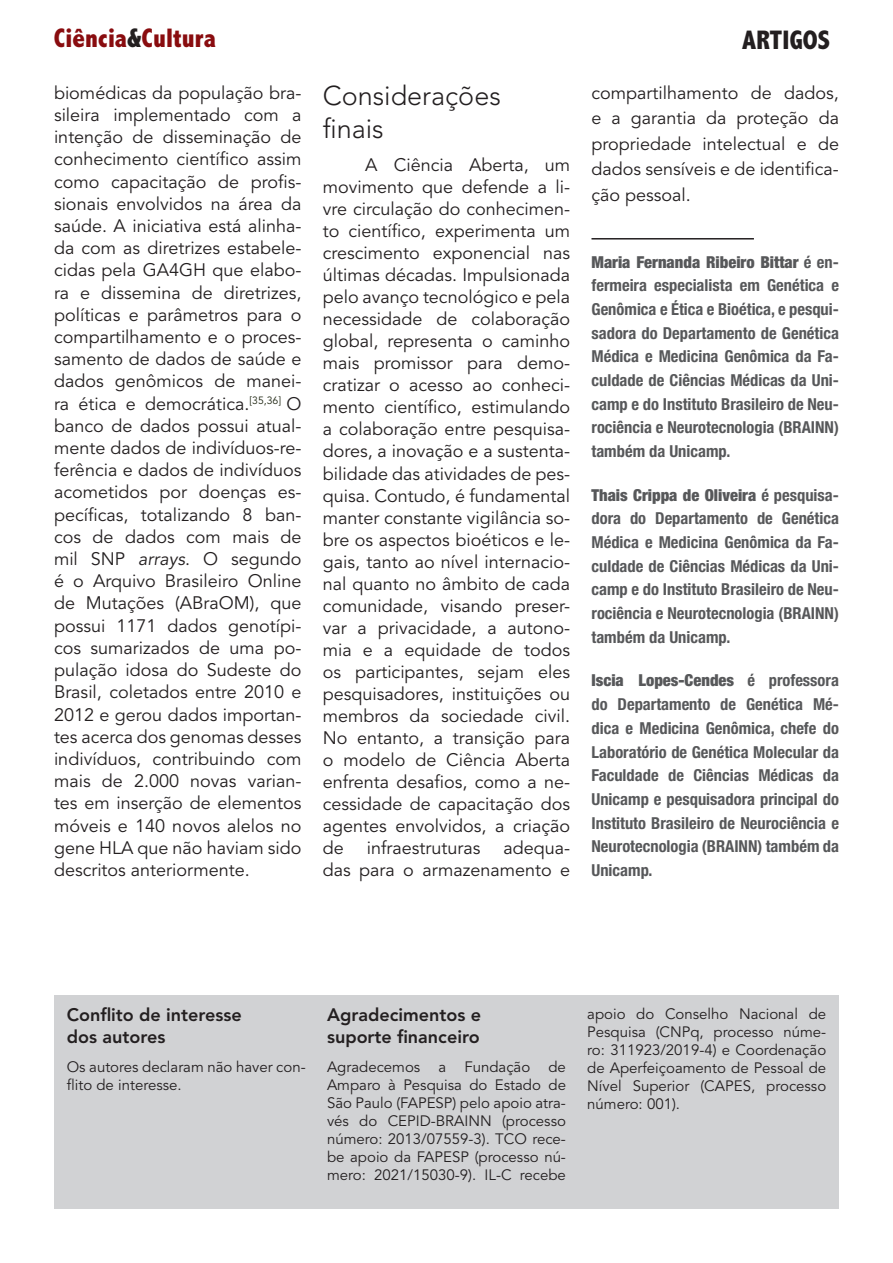
<style>
.page{position:relative;width:893px;height:1263px;background:#fff}
.page>*{position:absolute;margin:0;border:0;box-sizing:border-box;transform-origin:0 0}
.Subtitulo{font:300 27px/32.8px "Avenir LT Pro";color:#231f20}
.t1{font:800 condensed 27px "Abadi MT Pro";color:#890c0f}
.t2{font:800 condensed 27px "Abadi MT Pro";color:#231f20}
.t3{font:18px/22.2px "Avenir LT Pro";color:#231f20;text-align:justify}
.titulo_conflitos{font:800 18px/21.6px "Avenir LT Pro";color:#231f20}
.Subtitulo_menor{font:800 18px/21.6px "Avenir LT Pro";color:#231f20}
.Minibio{font:700 condensed 16.5px/23.7px "Helvetica Neue LT Pro";color:#57585a;text-align:justify}
.agradecimentos{font:15px/18px "Avenir LT Pro";color:#231f20;text-align:justify}
.conflitos{font:15px/18px "Avenir LT Pro";color:#231f20}
.s1{color:#231f20}
.s2{font-style:italic}
.s3{font-weight:900}
</style>
<div class="page">
<div style="left:54px;top:995px;width:785px;height:214px;background:#d1d2d4"></div>
<hr style="left:591px;top:238px;width:163px;height:2px;background:#231f20">
<h1 class="t1" style="left:54px;top:23px;width:164px">Ciência<span class="s1">&amp;</span>Cultura</h1>
<h1 class="t2" style="left:742px;top:25px;width:89px">ARTIGOS</h1>
<p class="t3" style="left:54px;top:82px;width:249px">biomédicas da população bra&shy;sileira implementado com a intenção de disseminação de conhecimento científico assim como capacitação de profis&shy;sionais envolvidos na área da saúde. A iniciativa está alinha&shy;da com as diretrizes estabele&shy;cidas pela GA4GH que elabo&shy;ra e dissemina de diretrizes, políticas e parâmetros para o compartilhamento e o proces&shy;samento de dados de saúde e dados genômicos de manei&shy;ra ética e democrática.<sup>[35,36]</sup> O banco de dados possui atual&shy;mente dados de indivíduos-re&shy;ferência e dados de indivíduos acometidos por doenças es&shy;pecíficas, totalizando 8 ban&shy;cos de dados com mais de mil SNP <span class="s2">arrays</span>. O segundo é o Arquivo Brasileiro Online de Mutações (ABraOM), que possui 1171 dados genotípi&shy;cos sumarizados de uma po&shy;pulação idosa do Sudeste do Brasil, coletados entre 2010 e 2012 e gerou dados importan&shy;tes acerca dos genomas desses indivíduos, contribuindo com mais de 2.000 novas varian&shy;tes em inserção de elementos móveis e 140 novos alelos no gene HLA que não haviam sido descritos anteriormente.</p>
<p class="Subtitulo" style="left:323px;top:80px;width:180px">Considerações finais</p>
<p class="t3" style="left:591px;top:80px;width:249px;line-height:25.5px">compartilhamento de dados, e a garantia da proteção da propriedade intelectual e de dados sensíveis e de identifica&shy;ção pessoal.</p>
<p class="t3" style="left:323px;top:154px;width:249px;text-indent:43px">A Ciência Aberta, um movimento que defende a li&shy;vre circulação do conhecimen&shy;to científico, experimenta um crescimento exponencial nas últimas décadas. Impulsionada pelo avanço tecnológico e pela necessidade de colaboração global, representa o caminho mais promissor para demo&shy;cratizar o acesso ao conheci&shy;mento científico, estimulando a colaboração entre pesquisa&shy;dores, a inovação e a sustenta&shy;bilidade das atividades de pes&shy;quisa. Contudo, é fundamental manter constante vigilância so&shy;bre os aspectos bioéticos e le&shy;gais, tanto ao nível internacio&shy;nal quanto no âmbito de cada comunidade, visando preser&shy;var a privacidade, a autono&shy;mia e a equidade de todos os participantes, sejam eles pesquisadores, instituições ou membros da sociedade civil.<br>No entanto, a transição para o modelo de Ciência Aberta enfrenta desafios, como a ne&shy;cessidade de capacitação dos agentes envolvidos, a criação de</p>
<p class="Minibio" style="left:591px;top:250px;width:249px"><span class="s3">Maria Fernanda Ribeiro Bittar</span> é en&shy;fermeira especialista em Genética e Genômica e Ética e Bioética, e pesqui&shy;sadora do Departamento de Genética Médica e Medicina Genômica da Fa&shy;culdade de Ciências Médicas da Uni&shy;camp e do Instituto Brasileiro de Neu&shy;rociência e Neurotecnologia (BRAINN) também da Unicamp.</p>
<p class="Minibio" style="left:591px;top:483px;width:249px"><span class="s3">Thais Crippa de Oliveira</span> é pesquisa&shy;dora do Departamento de Genética Médica e Medicina Genômica da Fa&shy;culdade de Ciências Médicas da Uni&shy;camp e do Instituto Brasileiro de Neu&shy;rociência e Neurotecnologia (BRAINN) também da Unicamp.</p>
<p class="Minibio" style="left:591px;top:669px;width:249px"><span class="s3">Iscia Lopes-Cendes</span> é professora do Departamento de Genética Mé&shy;dica e Medicina Genômica, chefe do Laboratório de Genética Molecular da Faculdade de Ciências Médicas da Unicamp e pesquisadora principal do Instituto Brasileiro de Neurociência e Neurotecnologia (BRAINN) também da Unicamp.</p>
<p class="t3" style="left:367px;top:837px;width:115px">infraestruturas</p>
<p class="t3" style="left:323px;top:837px;width:249px;text-align:right">adequa-<br>das para o armazenamento e</p>
<p class="Subtitulo_menor" style="left:67px;top:1004px;width:176px">Conflito de interesse dos autores</p>
<p class="conflitos" style="left:67px;top:1058px;width:240px">Os autores declaram não haver con&shy;flito de interesse.</p>
<p class="titulo_conflitos" style="left:327px;top:1004px;width:155px">Agradecimentos e suporte financeiro</p>
<p class="agradecimentos" style="left:327px;top:1058px;width:240px">Agradecemos a Fundação de Amparo à Pesquisa do Estado de São Paulo (FAPESP) pelo apoio atra&shy;vés do CEPID-BRAINN (processo número: 2013/07559-3). TCO rece&shy;be apoio da FAPESP (processo nú&shy;mero: 2021/15030-9). IL-C recebe</p>
<p class="agradecimentos" style="left:587px;top:1005px;width:240px">apoio do Conselho Nacional de Pesquisa (CNPq, processo núme&shy;ro: 311923/2019-4) e Coordenação de Aperfeiçoamento de Pessoal de Nível Superior (CAPES, processo número: 001).</p>
</div>
